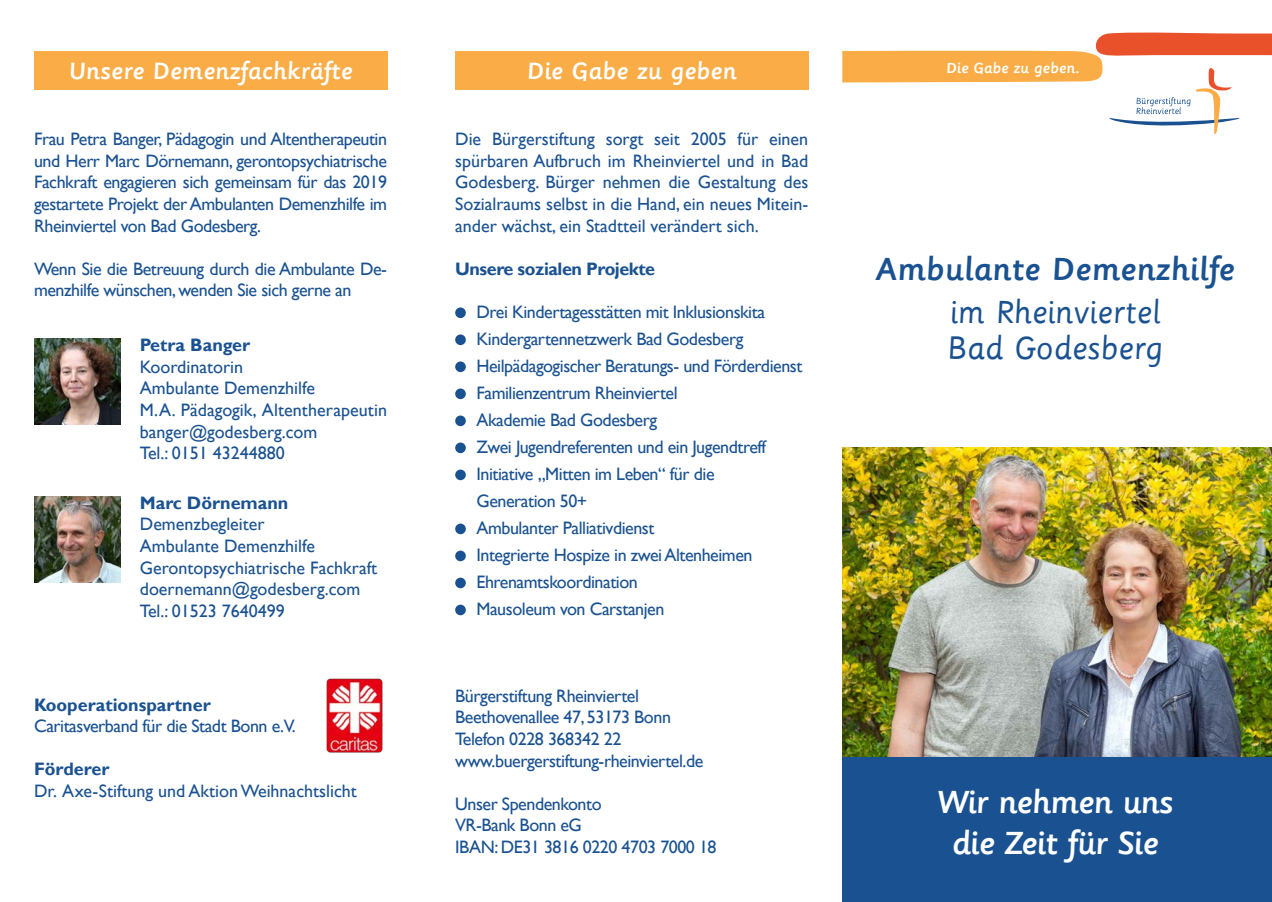
<style>
.page{position:relative;width:1272px;height:902px;background:#fff}
.page>*{position:absolute;margin:0;border:0;box-sizing:border-box;transform-origin:0 0}
.t1{font:34.5px/36px "Sassoon Primary Com";color:#1a5291}
.t2{font:500 34.5px/41.4px "Sassoon Primary Com";letter-spacing:-.025em;color:#fff;text-align:center}
.t3{font:500 34.5px "Sassoon Primary Com";color:#1a5291}
.t4{font:500 25.5px "Sassoon Primary Com";color:#fff}
.t5{font:18px/21.6px "Gill Sans";letter-spacing:-.025em;color:#1a5291}
.t6{font:18px/21.6px "Gill Sans";color:#1a5291}
.t7{font:700 18px "Gill Sans";color:#1a5291}
.t8{font:700 18px "Gill Sans";letter-spacing:-.025em;color:#1a5291}
.t9{font:500 15.9px "Sassoon Primary Com";color:#fff}
</style>
<div class="page">
<svg style="left:842px;top:32px;width:429px;height:102px"></svg>
<img style="left:842px;top:447px;width:429px;height:310px">
<div style="left:842px;top:757px;width:429px;height:144px;background:#1a5291"></div>
<div style="left:34px;top:51px;width:353px;height:39px;background:#faac46"></div>
<div style="left:455px;top:51px;width:353px;height:39px;background:#faac46"></div>
<img style="left:34px;top:339px;width:87px;height:86px">
<img style="left:34px;top:496px;width:87px;height:86px">
<div style="left:455px;top:307px;width:11px;height:11px;background:#1a5291;border-radius:50%"></div>
<div style="left:455px;top:334px;width:11px;height:11px;background:#1a5291;border-radius:50%"></div>
<div style="left:455px;top:361px;width:11px;height:11px;background:#1a5291;border-radius:50%"></div>
<div style="left:455px;top:388px;width:11px;height:11px;background:#1a5291;border-radius:50%"></div>
<div style="left:455px;top:415px;width:11px;height:11px;background:#1a5291;border-radius:50%"></div>
<div style="left:455px;top:442px;width:11px;height:11px;background:#1a5291;border-radius:50%"></div>
<div style="left:455px;top:469px;width:11px;height:11px;background:#1a5291;border-radius:50%"></div>
<div style="left:455px;top:523px;width:11px;height:11px;background:#1a5291;border-radius:50%"></div>
<div style="left:455px;top:550px;width:11px;height:11px;background:#1a5291;border-radius:50%"></div>
<div style="left:455px;top:577px;width:11px;height:11px;background:#1a5291;border-radius:50%"></div>
<div style="left:455px;top:604px;width:11px;height:11px;background:#1a5291;border-radius:50%"></div>
<img style="left:326px;top:678px;width:57px;height:75px">
<h2 class="t4" style="left:68px;top:57px;width:286px">Unsere Demenzfachkräfte</h2>
<h2 class="t4" style="left:527px;top:57px;width:211px">Die Gabe zu geben</h2>
<p class="t5" style="left:34px;top:129px;width:354px;text-align:justify">Frau Petra Banger, Pädagogin und Altentherapeutin und Herr Marc Dörnemann, gerontopsychiatrische Fachkraft engagieren sich gemeinsam für das 2019 gestartete Projekt der Ambulanten Demenzhilfe im Rheinviertel von Bad Godesberg.</p>
<p class="t5" style="left:34px;top:258px;width:354px">Wenn Sie die Betreuung durch die Ambulante De&shy;menzhilfe wünschen, wenden Sie sich gerne an</p>
<p class="t7" style="left:140px;top:334px;width:112px">Petra Banger</p>
<p class="t6" style="left:140px;top:356px;width:249px">Koordinatorin<br>Ambulante Demenzhilfe<br>M.A. Pädagogik, Altentherapeutin banger@godesberg.com<br>Tel.: 0151 43244880</p>
<p class="t7" style="left:140px;top:491px;width:150px">Marc Dörnemann</p>
<p class="t6" style="left:140px;top:513px;width:239px">Demenzbegleiter<br>Ambulante Demenzhilfe<br>Gerontopsychiatrische Fachkraft doernemann@godesberg.com<br>Tel.: 01523 7640499</p>
<p class="t7" style="left:34px;top:693px;width:178px">Kooperationspartner</p>
<p class="t5" style="left:34px;top:715px;width:263px">Caritasverband für die Stadt Bonn e.V.</p>
<p class="t7" style="left:34px;top:758px;width:77px">Förderer</p>
<p class="t6" style="left:34px;top:780px;width:324px">Dr. Axe-Stiftung und Aktion Weihnachtslicht</p>
<p class="t5" style="left:455px;top:129px;width:354px;text-align:justify">Die Bürgerstiftung sorgt seit 2005 für einen spürbaren Aufbruch im Rheinviertel und in Bad Godesberg. Bürger nehmen die Gestaltung des Sozialraums selbst in die Hand, ein neues Mitein&shy;ander wächst, ein Stadtteil verändert sich.</p>
<p class="t8" style="left:455px;top:258px;width:201px">Unsere sozialen Projekte</p>
<p class="t5" style="left:476px;top:299px;width:327px;line-height:27px">Drei Kindertagesstätten mit Inklusionskita Kindergartennetzwerk Bad Godesberg Heilpädagogischer Beratungs- und Förderdienst Familienzentrum Rheinviertel<br>Akademie Bad Godesberg<br>Zwei Jugendreferenten und ein Jugendtreff Initiative „Mitten im Leben“ für die<br>Generation 50+<br>Ambulanter Palliativdienst<br>Integrierte Hospize in zwei Altenheimen Ehrenamtskoordination<br>Mausoleum von Carstanjen</p>
<p class="t5" style="left:455px;top:685px;width:250px">Bürgerstiftung Rheinviertel<br>Beethovenallee 47, 53173 Bonn<br>Telefon 0228 368342 22 www.buergerstiftung-rheinviertel.de</p>
<p class="t5" style="left:455px;top:793px;width:263px">Unser Spendenkonto<br>VR-Bank Bonn eG<br>IBAN: DE31 3816 0220 4703 7000 18</p>
<p class="t9" style="left:946px;top:59px;width:135px">Die Gabe zu geben.</p>
<h1 class="t3" style="left:875px;top:249px;width:361px">Ambulante Demenzhilfe</h1>
<h1 class="t1" style="left:947px;top:294px;width:217px">im Rheinviertel<br>Bad Godesberg</h1>
<h1 class="t2" style="left:936px;top:781px;width:238px">Wir nehmen uns die Zeit für Sie</h1>
</div>
